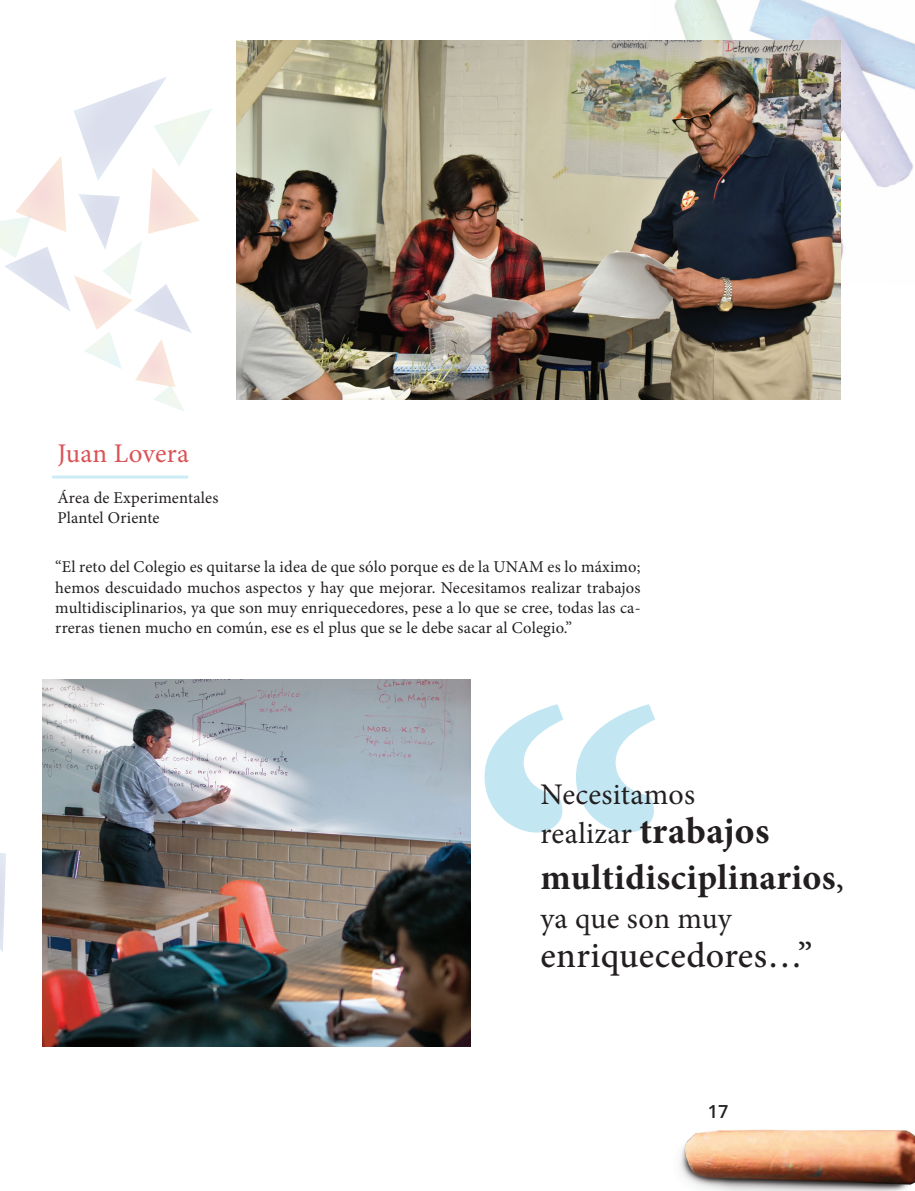
<style>
.page{position:relative;width:915px;height:1191px;background:#fff}
.page>*{position:absolute;margin:0;border:0;box-sizing:border-box;transform-origin:0 0}
.t1{font:700 450px "Minion Pro";color:#c2e7f3}
.t2{font:700 36px "Minion Pro";letter-spacing:.01em;color:#231f20}
.t3{font:500 36px "Minion Pro";letter-spacing:.01em;color:#231f20}
.t4{font:30px/39px "Minion Pro";color:#231f20}
.t5{font:27px "Minion Pro";color:#da5357}
.t6{font:600 18px "Open Sans";color:#231f20}
.t7{font:16.5px/20.2px "Minion Pro";letter-spacing:.01em;color:#231f20;text-align:justify}
.s1{font-weight:700;font-size:37.5px}
.s2{font-weight:400}
</style>
<div class="page">
<img style="left:674px;top:0;width:240px;height:286px">
<img style="left:679px;top:1129px;width:235px;height:62px">
<svg style="left:0;top:853px;width:6px;height:99px"></svg>
<img style="left:43px;top:679px;width:427px;height:367px">
<hr style="left:52px;top:475px;width:136px;height:3px;background:#93d8ec">
<img style="left:236px;top:40px;width:604px;height:360px">
<svg style="left:0;top:77px;width:212px;height:334px"></svg>
<h3 class="t5" style="left:57px;top:435px;width:133px">Juan Lovera</h3>
<p class="t7" style="left:57px;top:487px;width:162px">Área de Experimentales<br>Plantel Oriente</p>
<p class="t7" style="left:55px;top:557px;width:586px">“El reto del Colegio es quitarse la idea de que sólo porque es de la UNAM es lo máximo; hemos descuidado muchos aspectos y hay que mejorar. Necesitamos realizar trabajos multidisciplinarios, ya que son muy enriquecedores, pese a lo que se cree, todas las ca&shy;rreras tienen mucho en común, ese es el plus que se le debe sacar al Colegio.”</p>
<h1 class="t1" style="left:471px;top:566px;width:202px">“</h1>
<h3 class="t4" style="left:540px;top:775px;width:230px">Necesitamos realizar <span class="s1">trabajos</span></h3>
<h2 class="t2" style="left:540px;top:851px;width:305px">multidisciplinarios<span class="s2">,</span></h2>
<h3 class="t4" style="left:540px;top:898px;width:193px">ya que son muy</h3>
<h2 class="t3" style="left:540px;top:930px;width:273px">enriquecedores…”</h2>
<p class="t6" style="left:707px;top:1099px;width:22px">17</p>
</div>
